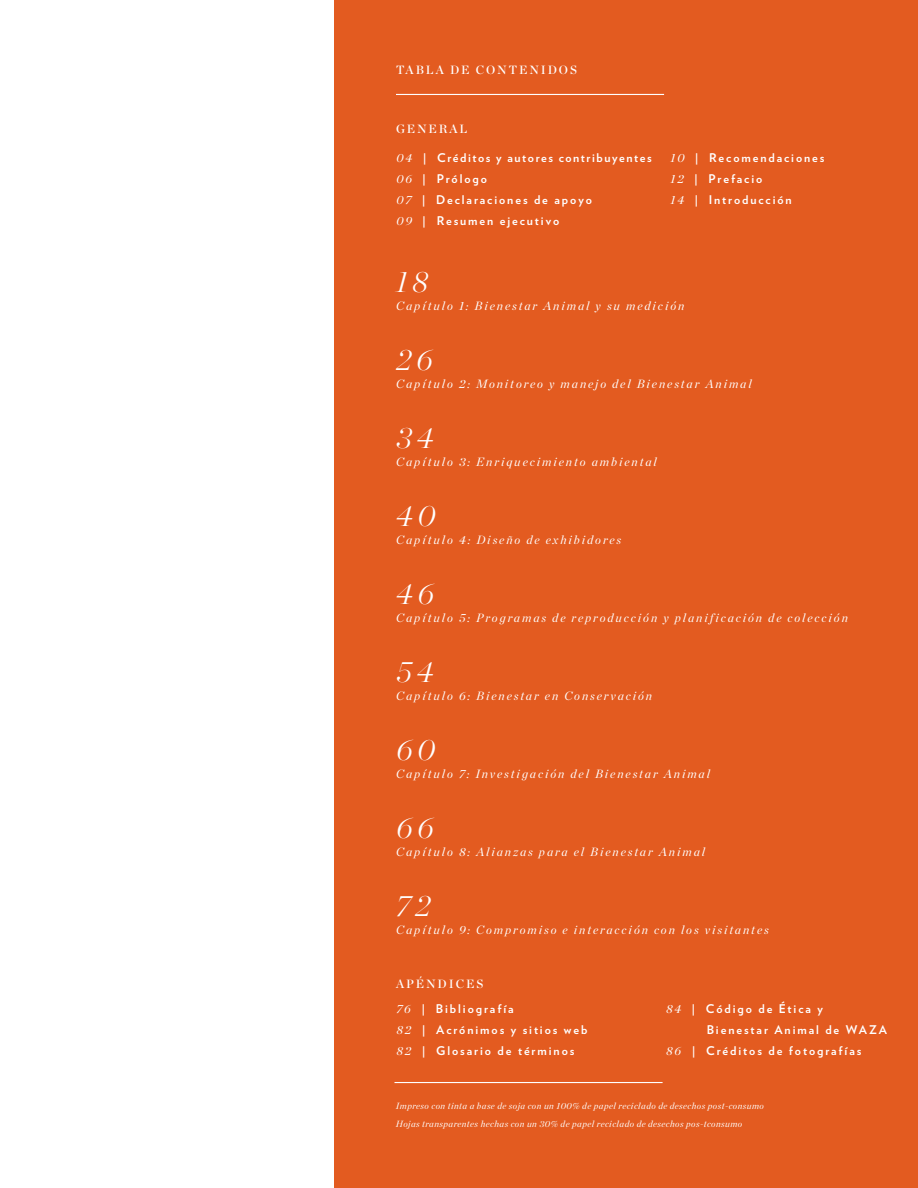
<style>
.page{position:relative;width:918px;height:1188px;background:#fff}
.page>*{position:absolute;margin:0;border:0;box-sizing:border-box;transform-origin:0 0}
.t1{font:italic 200 30px "Chronicle Display";letter-spacing:.16em;color:#fff}
.t2{font:italic 12px "Chronicle Display";letter-spacing:.16em;color:#fff}
.t3{font:700 12px/21px "Verlag";letter-spacing:.16em;color:#fff}
.t4{font:12px "Chronicle Display Semi";letter-spacing:.16em;color:#fff}
.t5{font:italic 9px/18px "Chronicle Display";letter-spacing:.05em;color:#fff}
.s1{font-family:"Chronicle Display";font-weight:400;font-style:italic}
</style>
<div class="page">
<div style="left:335px;top:0;width:583px;height:1188px;background:#e35b20"></div>
<hr style="left:396px;top:94px;width:268px;height:1px;background:#fff">
<hr style="left:394px;top:1082px;width:269px;height:1px;background:#fff">
<p class="t4" style="left:396px;top:61px;width:183px">TABLA DE CONTENIDOS</p>
<p class="t4" style="left:396px;top:119px;width:73px">GENERAL</p>
<p class="t3" style="left:396px;top:147px;width:257px"><span class="s1">04</span> | Créditos y autores contribuyentes<br><span class="s1">06</span> | Prólogo<br><span class="s1">07</span> | Declaraciones de apoyo<br><span class="s1">09</span> | Resumen ejecutivo</p>
<p class="t3" style="left:670px;top:147px;width:156px"><span class="s1">10</span> | Recomendaciones<br><span class="s1">12</span> | Prefacio<br><span class="s1">14</span> | Introducción</p>
<h1 class="t1" style="left:396px;top:258px;width:34px">18</h1>
<p class="t2" style="left:396px;top:296px;width:290px">Capítulo 1: Bienestar Animal y su medición</p>
<h1 class="t1" style="left:396px;top:336px;width:38px">26</h1>
<p class="t2" style="left:396px;top:374px;width:357px">Capítulo 2: Monitoreo y manejo del Bienestar Animal</p>
<h1 class="t1" style="left:396px;top:414px;width:39px">34</h1>
<p class="t2" style="left:396px;top:452px;width:262px">Capítulo 3: Enriquecimiento ambiental</p>
<h1 class="t1" style="left:396px;top:492px;width:41px">40</h1>
<p class="t2" style="left:396px;top:530px;width:227px">Capítulo 4: Diseño de exhibidores</p>
<h1 class="t1" style="left:396px;top:570px;width:40px">46</h1>
<p class="t2" style="left:396px;top:608px;width:453px">Capítulo 5: Programas de reproducción y planificación de colección</p>
<h1 class="t1" style="left:396px;top:648px;width:39px">54</h1>
<p class="t2" style="left:396px;top:686px;width:258px">Capítulo 6: Bienestar en Conservación</p>
<h1 class="t1" style="left:396px;top:726px;width:41px">60</h1>
<p class="t2" style="left:396px;top:764px;width:316px">Capítulo 7: Investigación del Bienestar Animal</p>
<h1 class="t1" style="left:396px;top:804px;width:39px">66</h1>
<p class="t2" style="left:396px;top:842px;width:311px">Capítulo 8: Alianzas para el Bienestar Animal</p>
<h1 class="t1" style="left:396px;top:882px;width:36px">72</h1>
<p class="t2" style="left:396px;top:920px;width:374px">Capítulo 9: Compromiso e interacción con los visitantes</p>
<p class="t4" style="left:396px;top:974px;width:89px">APÉNDICES</p>
<p class="t3" style="left:396px;top:998px;width:193px"><span class="s1">76</span> | Bibliografía<br><span class="s1">82</span> | Acrónimos y sitios web<br><span class="s1">82</span> | Glosario de términos</p>
<p class="t3" style="left:666px;top:998px;width:158px"><span class="s1">84</span> | Código de Ética y</p>
<p class="t3" style="left:707px;top:1019px;width:182px">Bienestar Animal de WAZA</p>
<p class="t3" style="left:666px;top:1040px;width:197px"><span class="s1">86</span> | Créditos de fotografías</p>
<p class="t5" style="left:396px;top:1096px;width:370px">Impreso con tinta a base de soja con un 100% de papel reciclado de desechos post-consumo<br>Hojas transparentes hechas con un 30% de papel reciclado de desechos pos-tconsumo</p>
</div>
